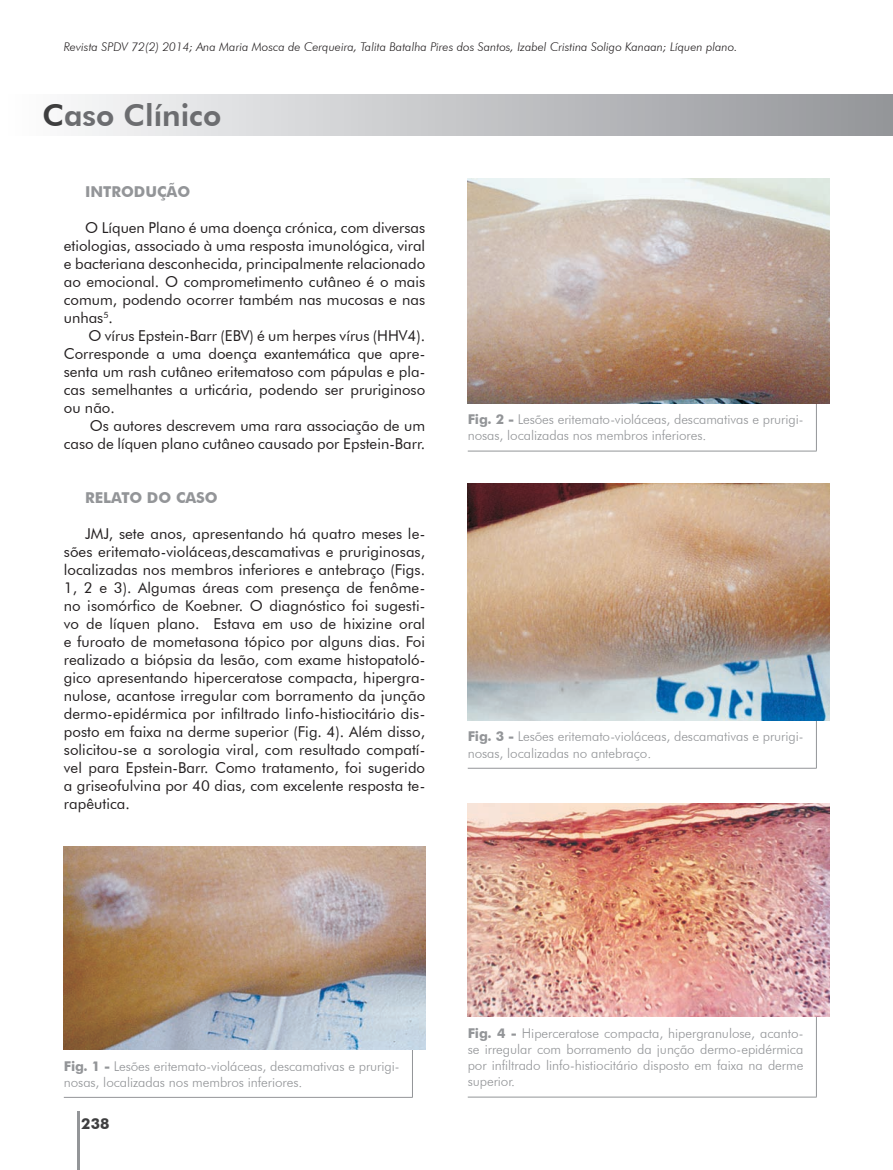
<style>
.page{position:relative;width:893px;height:1170px;background:#fff}
.page>*{position:absolute;margin:0;border:0;box-sizing:border-box;transform-origin:0 0}
.t1{font:800 30px "Futura BT";color:#6c6d70}
.t2{font:15px/18px "Futura BT";color:#231f20;text-align:justify}
.t3{font:700 15px "Futura BT";color:#939598}
.t4{font:700 15px "Futura BT";color:#3e3e3f}
.t5{font:300 13.5px/16.2px "Futura BT";letter-spacing:-.005em;color:#939598}
.t6{font:italic 300 12px "Futura BT";color:#231f20}
.s1{color:#3e3e3f}
.s2{font-weight:700}
</style>
<div class="page">
<div style="left:0;top:94px;width:893px;height:41px;background:linear-gradient(to right,#fdfdfe,#939498)"></div>
<hr style="left:892px;top:94px;width:1px;height:41px;background:#939598">
<hr style="left:77px;top:1111px;width:3px;height:58px;background:#939598">
<hr style="left:412px;top:1049px;width:1px;height:48px;background:#939598">
<hr style="left:64px;top:1097px;width:349px;height:1px;background:#939598">
<img style="left:64px;top:846px;width:361px;height:203px">
<hr style="left:816px;top:403px;width:1px;height:48px;background:#939598">
<hr style="left:468px;top:451px;width:349px;height:1px;background:#939598">
<img style="left:468px;top:179px;width:361px;height:224px">
<hr style="left:816px;top:720px;width:1px;height:48px;background:#939598">
<hr style="left:468px;top:768px;width:349px;height:1px;background:#939598">
<img style="left:468px;top:483px;width:361px;height:237px">
<hr style="left:816px;top:1016px;width:1px;height:80px;background:#939598">
<hr style="left:468px;top:1096px;width:349px;height:1px;background:#939598">
<img style="left:468px;top:803px;width:361px;height:213px">
<p class="t6" style="left:64px;top:40px;width:675px">Revista SPDV 72(2) 2014; Ana Maria Mosca de Cerqueira, Talita Batalha Pires dos Santos, Izabel Cristina Soligo Kanaan; Líquen plano.</p>
<h1 class="t1" style="left:43px;top:97px;width:180px"><span class="s1">C</span>aso Clínico</h1>
<p class="t3" style="left:85px;top:182px;width:107px">INTRODUÇÃO</p>
<p class="t2" style="left:64px;top:218px;width:363px;text-indent:21px">O Líquen Plano é uma doença crónica, com diversas etiologias, associado à uma resposta imunológica, viral e bacteriana desconhecida, principalmente relacionado ao emocional. O comprometimento cutâneo é o mais comum, podendo ocorrer também nas mucosas e nas unhas<sup>5</sup>.</p>
<p class="t2" style="left:64px;top:326px;width:363px;text-indent:25px">O vírus Epstein-Barr (EBV) é um herpes vírus (HHV4).<br>Corresponde a uma doença exantemática que apre&shy;senta um rash cutâneo eritematoso com pápulas e pla&shy;cas semelhantes a urticária, podendo ser pruriginoso ou não.</p>
<p class="t2" style="left:64px;top:416px;width:363px;text-align:right">Os autores descrevem uma rara associação de um caso de líquen plano cutâneo causado por Epstein-Barr.</p>
<p class="t3" style="left:85px;top:488px;width:134px">RELATO DO CASO</p>
<p class="t2" style="left:64px;top:524px;width:363px;text-indent:21px">JMJ, sete anos, apresentando há quatro meses le&shy;sões eritemato-violáceas,descamativas e pruriginosas, localizadas nos membros inferiores e antebraço (Figs.<br>1, 2 e 3). Algumas áreas com presença de fenôme&shy;no isomórfico de Koebner. O diagnóstico foi sugesti&shy;vo de líquen plano. Estava em uso de hixizine oral e furoato de mometasona tópico por alguns dias. Foi realizado a biópsia da lesão, com exame histopatoló&shy;gico apresentando hiperceratose compacta, hipergra&shy;nulose, acantose irregular com borramento da junção dermo-epidérmica por infiltrado linfo-histiocitário dis&shy;posto em faixa na derme superior (Fig. 4). Além disso, solicitou-se a sorologia viral, com resultado compatí&shy;vel para Epstein-Barr. Como tratamento, foi sugerido a griseofulvina por 40 dias, com excelente resposta te&shy;rapêutica.</p>
<p class="t5" style="left:468px;top:411px;width:337px"><span class="s2">Fig. 2 -</span> Lesões eritemato-violáceas, descamativas e prurigi&shy;nosas, localizadas nos membros inferiores.</p>
<p class="t5" style="left:468px;top:728px;width:337px"><span class="s2">Fig. 3 -</span> Lesões eritemato-violáceas, descamativas e prurigi&shy;nosas, localizadas no antebraço.</p>
<p class="t5" style="left:64px;top:1057px;width:337px"><span class="s2">Fig. 1 -</span> Lesões eritemato-violáceas, descamativas e prurigi&shy;nosas, localizadas nos membros inferiores.</p>
<p class="t4" style="left:81px;top:1114px;width:30px">238</p>
<p class="t5" style="left:468px;top:1024px;width:337px;text-align:justify"><span class="s2">Fig. 4 -</span> Hiperceratose compacta, hipergranulose, acanto&shy;se irregular com borramento da junção dermo-epidérmica por infiltrado linfo-histiocitário disposto em faixa na derme superior.</p>
</div>
